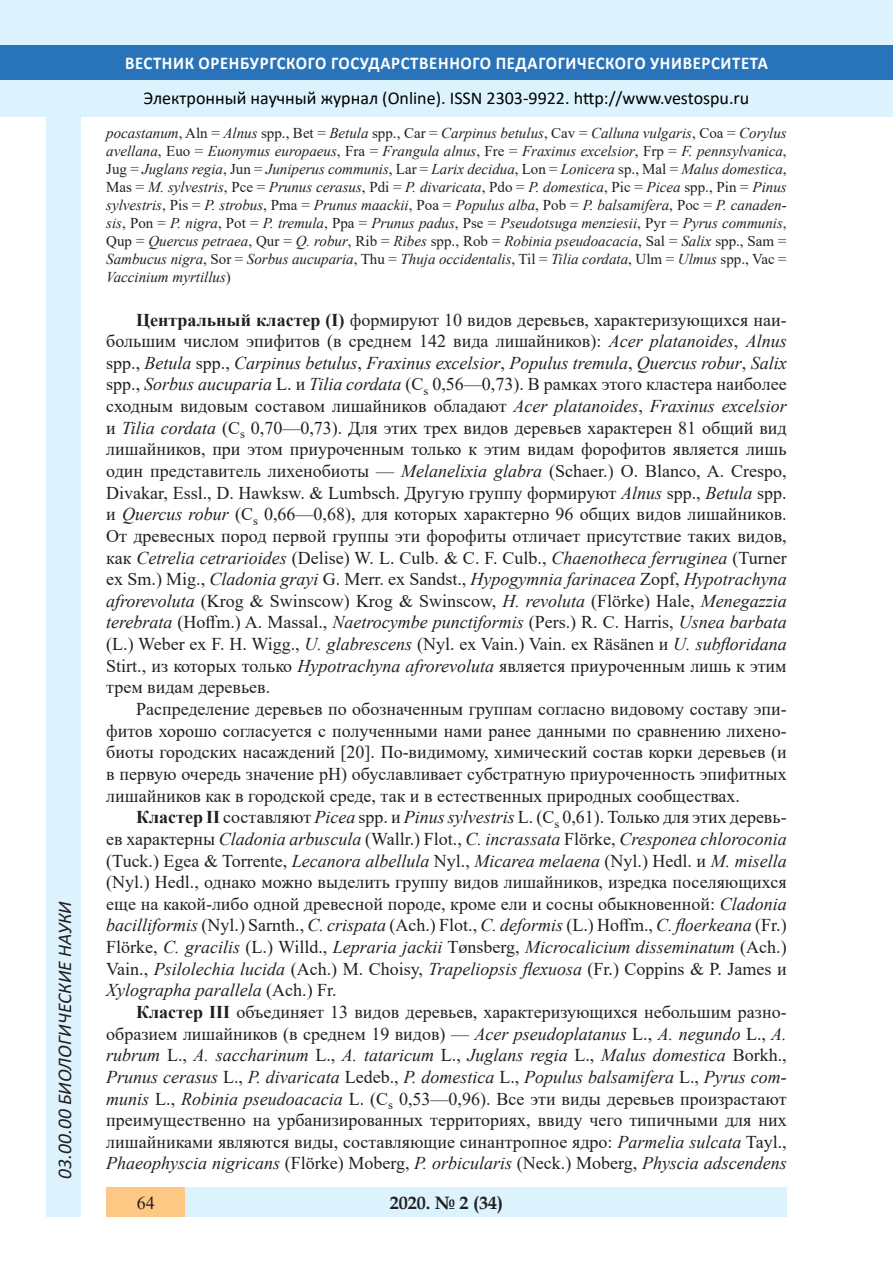
<style>
.page{position:relative;width:893px;height:1263px;background:#fff}
.page>*{position:absolute;margin:0;border:0;box-sizing:border-box;transform-origin:0 0}
.t1{font:italic 19.5px "Calibri";color:#231f20}
.Стиль2{font:18px/21.6px "Times New Roman";color:#231f20;text-align:justify}
.t2{font:18px "Calibri";color:#000}
.t3{font:700 18px "Calibri";letter-spacing:.04em;color:#fff;scale:.93 1}
.t4{font:700 18px "Book Antiqua";color:#231f20}
.Стиль2-2{font:italic 15px/18px "Times New Roman";color:#231f20;text-align:justify}
.s1{font-style:normal}
.s2{font-weight:700}
.s3{font-style:italic}
</style>
<div class="page">
<div style="left:0;top:0;width:893px;height:116px;background:#dcf2fc"></div>
<div style="left:0;top:45px;width:893px;height:34px;background:#2873ba"></div>
<div style="left:106px;top:1188px;width:681px;height:29px;background:#dcf2fc"></div>
<div style="left:106px;top:1188px;width:79px;height:29px;background:#fdc784"></div>
<div style="left:47px;top:116px;width:34px;height:1101px;background:#dcf2fc"></div>
<p class="t1" style="left:51px;top:1179px;width:279px;rotate:-90deg">03.00.00 БИОЛОГИЧЕСКИЕ НАУКИ</p>
<p class="t3" style="left:125px;top:50px;width:693px">ВЕСТНИК ОРЕНБУРГСКОГО ГОСУДАРСТВЕННОГО ПЕДАГОГИЧЕСКОГО УНИВЕРСИТЕТА</p>
<p class="t2" style="left:144px;top:85px;width:607px">Электронный научный журнал (Online). ISSN 2303-9922. http://www.vestospu.ru</p>
<p class="Стиль2-2" style="left:106px;top:124px;width:682px">pocastanum<span class="s1">, Aln =</span> Alnus <span class="s1">spp., Bet =</span> Betula <span class="s1">spp., Car =</span> Carpinus betulus<span class="s1">, Cav =</span> Calluna vulgaris<span class="s1">, Coa =</span> Corylus avellana<span class="s1">, Euo =</span> Euonymus europaeus<span class="s1">, Fra =</span> Frangula alnus<span class="s1">, Fre =</span> Fraxinus excelsior<span class="s1">, Frp =</span> F. pennsylvanica<span class="s1">, Jug =</span> Juglans regia<span class="s1">, Jun =</span> Juniperus communis<span class="s1">, Lar =</span> Larix decidua<span class="s1">, Lon =</span> Lonicera <span class="s1">sp., Mal =</span> Malus domestica<span class="s1">, Mas =</span> M. sylvestris<span class="s1">, Pce =</span> Prunus cerasus<span class="s1">, Pdi =</span> P. divaricata<span class="s1">, Pdo =</span> P. domestica<span class="s1">, Pic =</span> Picea <span class="s1">spp., Pin =</span> Pinus sylvestris<span class="s1">, Pis =</span> P. strobus<span class="s1">, Pma =</span> Prunus maackii<span class="s1">, Poa =</span> Populus alba<span class="s1">, Pob =</span> P. balsamifera<span class="s1">, Poc =</span> P. canaden&shy;sis<span class="s1">, Pon =</span> P. nigra<span class="s1">, Pot =</span> P. tremula<span class="s1">, Ppa =</span> Prunus padus<span class="s1">, Pse =</span> Pseudotsuga menziesii<span class="s1">, Pyr =</span> Pyrus communis<span class="s1">, Qup =</span> Quercus petraea<span class="s1">, Qur =</span> Q. robur<span class="s1">, Rib =</span> Ribes <span class="s1">spp., Rob =</span> Robinia pseudoacacia<span class="s1">, Sal =</span> Salix <span class="s1">spp., Sam = </span>Sambucus nigra<span class="s1">, Sor =</span> Sorbus aucuparia<span class="s1">, Thu =</span> Thuja occidentalis<span class="s1">, Til =</span> Tilia cordata<span class="s1">, Ulm =</span> Ulmus <span class="s1">spp., Vac = </span>Vaccinium myrtillus<span class="s1">)</span></p>
<p class="Стиль2" style="left:106px;top:308px;width:682px;text-indent:30px"><span class="s2">Центральный кластер (I)</span> формируют 10 видов деревьев, характеризующихся наи&shy;большим числом эпифитов (в среднем 142 вида лишайников): <span class="s3">Acer platanoides</span>, <span class="s3">Alnus </span>spp., <span class="s3">Betula</span> spp., <span class="s3">Carpinus betulus</span>, <span class="s3">Fraxinus excelsior</span>, <span class="s3">Populus tremula</span>, <span class="s3">Quercus robur</span>, <span class="s3">Salix </span>spp., <span class="s3">Sorbus aucuparia</span> L. и <span class="s3">Tilia cordata</span> (C<sub>s</sub> 0,56—0,73). В рамках этого кластера наиболее сходным видовым составом лишайников обладают <span class="s3">Acer platanoides</span>, <span class="s3">Fraxinus excelsior </span>и <span class="s3">Tilia cordata</span> (C<sub>s</sub> 0,70—0,73). Для этих трех видов деревьев характерен 81 общий вид лишайников, при этом приуроченным только к этим видам форофитов является лишь один представитель лихенобиоты — <span class="s3">Melanelixia glabra</span> (Schaer.) O. Blanco, A. Crespo, Divakar, Essl., D. Hawksw. &amp; Lumbsch. Другую группу формируют <span class="s3">Alnus</span> spp., <span class="s3">Betula</span> spp. и <span class="s3">Quercus robur</span> (C<sub>s</sub> 0,66—0,68), для которых характерно 96 общих видов лишайников.<br>От древесных пород первой группы эти форофиты отличает присутствие таких видов, как <span class="s3">Cetrelia cetrarioides</span> (Delise) W. L. Culb. &amp; C. F. Culb., <span class="s3">Chaenotheca ferruginea</span> (Turner ex Sm.) Mig., <span class="s3">Cladonia grayi</span> G. Merr. ex Sandst., <span class="s3">Hypogymnia farinacea</span> Zopf, <span class="s3">Hypotrachyna afrorevoluta</span> (Krog &amp; Swinscow) Krog &amp; Swinscow, <span class="s3">H. revoluta</span> (Flörke) Hale, <span class="s3">Menegazzia terebrata</span> (Hoffm.) A. Massal., <span class="s3">Naetrocymbe punctiformis</span> (Pers.) R. C. Harris, <span class="s3">Usnea barbata </span>(L.) Weber ex F. H. Wigg., <span class="s3">U. glabrescens</span> (Nyl. ex Vain.) Vain. ex Räsänen и <span class="s3">U. subfloridana </span>Stirt., из которых только <span class="s3">Hypotrachyna afrorevoluta</span> является приуроченным лишь к этим трем видам деревьев.</p>
<p class="Стиль2" style="left:106px;top:698px;width:682px;text-indent:30px">Распределение деревьев по обозначенным группам согласно видовому составу эпи&shy;фитов хорошо согласуется с полученными нами ранее данными по сравнению лихено&shy;биоты городских насаждений [20]. По-видимому, химический состав корки деревьев (и в первую очередь значение pH) обуславливает субстратную приуроченность эпифитных лишайников как в городской среде, так и в естественных природных сообществах.</p>
<p class="Стиль2" style="left:106px;top:806px;width:682px;text-indent:30px"><span class="s2">Кластер II</span> составляют <span class="s3">Picea</span> spp. и <span class="s3">Pinus sylvestris</span> L. (C<sub>s</sub> 0,61). Только для этих деревь&shy;ев характерны <span class="s3">Cladonia arbuscula</span> (Wallr.) Flot., <span class="s3">C. incrassata</span> Flörke, <span class="s3">Cresponea chloroconia </span>(Tuck.) Egea &amp; Torrente, <span class="s3">Lecanora albellula</span> Nyl., <span class="s3">Micarea melaena</span> (Nyl.) Hedl. и <span class="s3">M. misella </span>(Nyl.) Hedl., однако можно выделить группу видов лишайников, изредка поселяющихся еще на какой-либо одной древесной породе, кроме ели и сосны обыкновенной: <span class="s3">Cladonia bacilliformis</span> (Nyl.) Sarnth., <span class="s3">C. crispata</span> (Ach.) Flot., <span class="s3">C. deformis</span> (L.) Hoffm., <span class="s3">C. floerkeana</span> (Fr.)<br>Flörke, <span class="s3">C. gracilis</span> (L.) Willd., <span class="s3">Lepraria jackii</span> Tønsberg, <span class="s3">Microcalicium disseminatum</span> (Ach.)<br>Vain., <span class="s3">Psilolechia lucida</span> (Ach.) M. Choisy, <span class="s3">Trapeliopsis flexuosa</span> (Fr.) Coppins &amp; P. James и <span class="s3">Xylographa parallela</span> (Ach.) Fr.</p>
<p class="Стиль2" style="left:106px;top:1000px;width:682px;text-indent:30px"><span class="s2">Кластер III</span> объединяет 13 видов деревьев, характеризующихся небольшим разно&shy;образием лишайников (в среднем 19 видов) — <span class="s3">Acer pseudoplatanus</span> L., <span class="s3">A. negundo</span> L., <span class="s3">A. rubrum</span> L., <span class="s3">A. saccharinum</span> L., <span class="s3">A. tataricum</span> L., <span class="s3">Juglans regia</span> L., <span class="s3">Malus domestica</span> Borkh., <span class="s3">Prunus cerasus</span> L., <span class="s3">P. divaricata</span> Ledeb., <span class="s3">P. domestica</span> L., <span class="s3">Populus balsamifera</span> L., <span class="s3">Pyrus com&shy;munis</span> L., <span class="s3">Robinia pseudoacacia</span> L. (C<sub>s</sub> 0,53—0,96). Все эти виды деревьев произрастают преимущественно на урбанизированных территориях, ввиду чего типичными для них лишайниками являются виды, составляющие синантропное ядро: <span class="s3">Parmelia sulcata</span> Tayl., <span class="s3">Phaeophyscia nigricans</span> (Flörke) Moberg, <span class="s3">P. orbicularis</span> (Neck.) Moberg, <span class="s3">Physcia adscendens</span></p>
<p class="Стиль2" style="left:137px;top:1191px;width:19px">64</p>
<p class="t4" style="left:390px;top:1190px;width:115px">2020. № 2 (34)</p>
</div>
